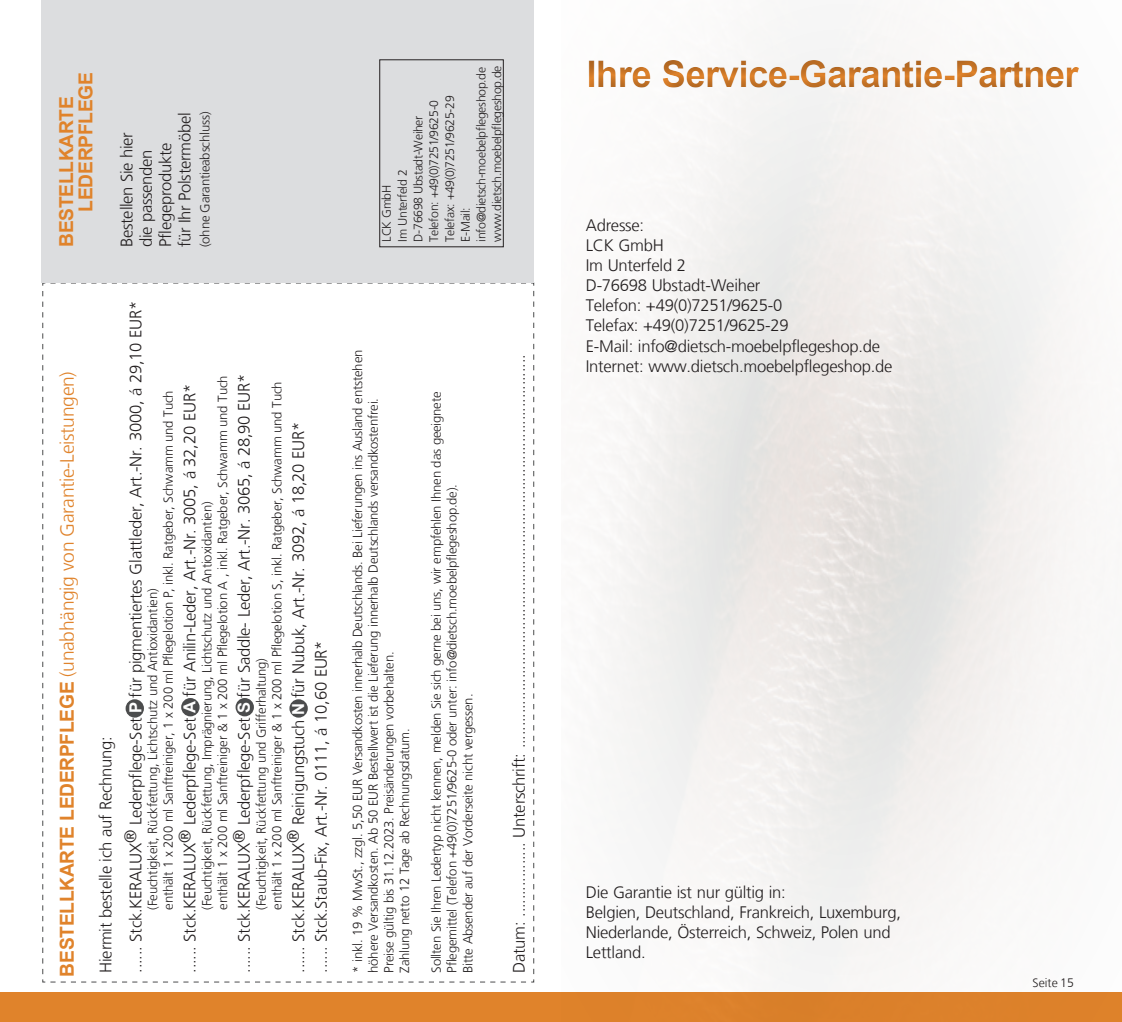
<style>
.page{position:relative;width:1122px;height:1022px;background:#fff}
.page>*{position:absolute;margin:0;border:0;box-sizing:border-box;transform-origin:0 0}
.t1{font:700 36.75px "Arial";letter-spacing:-.02em;color:#e0832b}
.t2{font:300 19.25px "Frutiger LT";letter-spacing:-.015em;color:#e0832b}
.t3{font:700 19.25px/19.2px "Arial";letter-spacing:-.015em;color:#e0832b}
.t4{font:300 16.62px/20.1px "Frutiger LT";letter-spacing:-.015em;color:#231f20}
.t5{font:300 13.12px/15.8px "Frutiger LT";letter-spacing:-.015em;color:#231f20}
.t6{font:300 12.25px/15.8px "Frutiger LT";letter-spacing:-.025em;color:#231f20}
.s1{font-family:"Arial";font-weight:700}
.s2{font-family:"Arial";font-weight:700;color:#fff}
</style>
<div class="page">
<div style="left:0;top:992px;width:1121px;height:29px;background:#e0832b"></div>
<img style="left:561px;top:103px;width:560px;height:919px">
<div style="left:567px;top:48px;width:531px;height:55px;background:#231f20;opacity:.51"></div>
<svg style="left:50px;top:982px;width:476px;height:1px"></svg>
<svg style="left:42px;top:283px;width:492px;height:699px"></svg>
<div style="left:42px;top:0;width:492px;height:283px;background:#dcdddf"></div>
<div style="left:379px;top:60px;width:124px;height:187px;border:1px solid #231f20"></div>
<h2 class="t3" style="left:57px;top:212px;width:141px;text-indent:-35px;rotate:-90deg">BESTELLKARTE<br>LEDERPFLEGE</h2>
<p class="t4" style="left:117px;top:247px;width:136px;line-height:19.2px;rotate:-90deg">Bestellen Sie hier die passenden<br>Pflegeprodukte<br>für Ihr Polstermöbel</p>
<p class="t5" style="left:197px;top:247px;width:137px;rotate:-90deg">(ohne Garantieabschluss)</p>
<h2 class="t2" style="left:56px;top:976px;width:607px;rotate:-90deg"><span class="s1">BESTELLKARTE LEDERPFLEGE</span> (unabhängig von Garantie-Leistungen)</h2>
<p class="t4" style="left:91px;top:973px;width:673px;line-height:29.8px;rotate:-90deg">Hiermit bestelle ich auf Rechnung:<br>...... Stck.KERALUX® Lederpflege-Set <span class="s2">P</span> für pigmentiertes Glattleder, Art.-Nr. 3000, á 29,10 EUR*</p>
<p class="t5" style="left:145px;top:910px;width:521px;rotate:-90deg">(Feuchtigkeit, Rückfettung, Lichtschutz und Antioxidantien)<br>enthält 1 x 200 ml Sanftreiniger, 1 x 200 ml Pflegelotion P, inkl. Ratgeber, Schwamm und Tuch</p>
<p class="t4" style="left:180px;top:973px;width:590px;rotate:-90deg">...... Stck.KERALUX® Lederpflege-Set <span class="s2">A</span> für Anilin-Leder, Art.-Nr. 3005, á 32,20 EUR*</p>
<p class="t5" style="left:199px;top:910px;width:536px;rotate:-90deg">(Feuchtigkeit, Rückfettung, Imprägnierung, Lichtschutz und Antioxidantien)<br>enthält 1 x 200 ml Sanftreiniger &amp; 1 x 200 ml Pflegelotion A , inkl. Ratgeber, Schwamm und Tuch</p>
<p class="t4" style="left:234px;top:973px;width:600px;rotate:-90deg">...... Stck.KERALUX® Lederpflege-Set <span class="s2">S</span> für Saddle- Leder, Art.-Nr. 3065, á 28,90 EUR*</p>
<p class="t5" style="left:253px;top:910px;width:530px;rotate:-90deg">(Feuchtigkeit, Rückfettung und Grifferhaltung)<br>enthält 1 x 200 ml Sanftreiniger &amp; 1 x 200 ml Pflegelotion S, inkl. Ratgeber, Schwamm und Tuch</p>
<p class="t4" style="left:287px;top:973px;width:552px;line-height:22.8px;rotate:-90deg">...... Stck.KERALUX® Reinigungstuch <span class="s2">N</span> für Nubuk, Art.-Nr. 3092, á 18,20 EUR* ...... Stck.Staub-Fix, Art.-Nr. 0111, á 10,60 EUR*</p>
<p class="t6" style="left:379px;top:242px;width:177px;rotate:-90deg">LCK GmbH<br>Im Unterfeld 2<br>D-76698 Ubstadt-Weiher<br>Telefon: +49(0)7251/9625-0<br>Telefax: +49(0)7251/9625-29<br>E-Mail: info@dietsch-moebelpflegeshop.de www.dietsch.moebelpflegeshop.de</p>
<p class="t5" style="left:350px;top:973px;width:624px;rotate:-90deg">* inkl. 19 % MwSt., zzgl. 5,50 EUR Versandkosten innerhalb Deutschlands. Bei Lieferungen ins Ausland entstehen höhere Versandkosten. Ab 50 EUR Bestellwert ist die Lieferung innerhalb Deutschlands versandkostenfrei.<br>Preise gültig bis 31.12.2023. Preisänderungen vorbehalten.<br>Zahlung netto 12 Tage ab Rechnungsdatum.</p>
<p class="t5" style="left:428px;top:973px;width:583px;rotate:-90deg">Sollten Sie Ihren Ledertyp nicht kennen, melden Sie sich gerne bei uns, wir empfehlen Ihnen das geeignete<br>Pflegemittel (Telefon +49(0)7251/9625-0 oder unter: info@dietsch.moebelpflegeshop.de).<br>Bitte Absender auf der Vorderseite nicht vergessen.</p>
<p class="t4" style="left:509px;top:973px;width:620px;rotate:-90deg">Datum: ................. Unterschrift: ..........................................................................................</p>
<h1 class="t1" style="left:586px;top:48px;width:494px">Ihre Service-Garantie-Partner</h1>
<p class="t4" style="left:585px;top:215px;width:308px">Adresse:<br>LCK GmbH<br>Im Unterfeld 2<br>D-76698 Ubstadt-Weiher<br>Telefon: +49(0)7251/9625-0<br>Telefax: +49(0)7251/9625-29<br>E-Mail: info@dietsch-moebelpflegeshop.de<br>Internet: www.dietsch.moebelpflegeshop.de</p>
<p class="t4" style="left:585px;top:882px;width:316px">Die Garantie ist nur gültig in:<br>Belgien, Deutschland, Frankreich, Luxemburg, Niederlande, Österreich, Schweiz, Polen und Lettland.</p>
<p class="t6" style="left:1032px;top:975px;width:43px">Seite 15</p>
</div>
